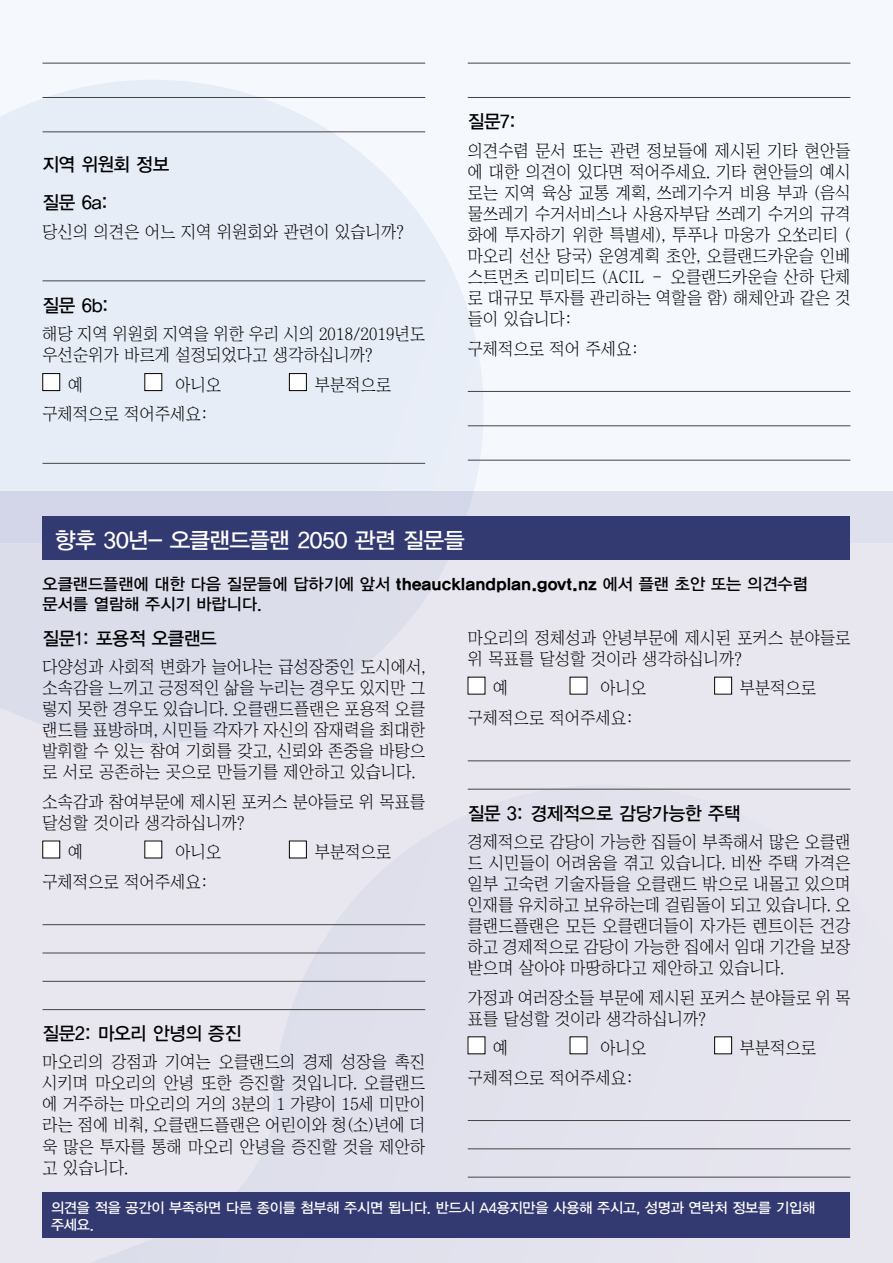
<style>
.page{position:relative;width:893px;height:1263px;background:#fff}
.page>*{position:absolute;margin:0;border:0;box-sizing:border-box;transform-origin:0 0}
.t1{font:22.5px "YDIYGO330";letter-spacing:-.025em;color:#fff}
.t2{font:18.75px/38.5px "YDIYGO330";letter-spacing:-.015em;color:#000;scale:.96 1}
.t3{font:17.1px/21px "Chosunilbo NM";letter-spacing:.02em;color:#000;text-align:justify;scale:.96 1}
.t4{font:16.5px/19.8px "YDIYGO330";color:#000}
.t5{font:14.25px/17.1px "YDIYGO330";letter-spacing:-.01em;color:#fff}
.s1{font-family:"YDIYGO360"}
</style>
<div class="page">
<div style="left:0;top:0;width:893px;height:543px;background:linear-gradient(to right,#e6ecf6,#f8fafe)"></div>
<div style="left:0;top:491px;width:893px;height:772px;background:#e8e7f0"></div>
<div style="left:43px;top:516px;width:807px;height:43px;background:#333971"></div>
<hr style="left:43px;top:924px;width:382px;height:1px;background:#454444">
<hr style="left:43px;top:953px;width:382px;height:1px;background:#454444">
<hr style="left:43px;top:981px;width:382px;height:1px;background:#454444">
<hr style="left:43px;top:1009px;width:382px;height:1px;background:#454444">
<div style="left:43px;top:841px;width:17px;height:17px;background:#fff"></div>
<div style="left:145px;top:841px;width:17px;height:17px;background:#fff"></div>
<div style="left:289px;top:841px;width:17px;height:17px;background:#fff"></div>
<div style="left:289px;top:841px;width:18px;height:17px;border:1px solid #000"></div>
<hr style="left:468px;top:760px;width:382px;height:1px;background:#454444">
<hr style="left:468px;top:789px;width:382px;height:1px;background:#454444">
<hr style="left:468px;top:1120px;width:382px;height:1px;background:#454444">
<hr style="left:468px;top:1148px;width:382px;height:1px;background:#454444">
<hr style="left:468px;top:1177px;width:382px;height:1px;background:#454444">
<div style="left:468px;top:677px;width:17px;height:17px;background:#fff"></div>
<div style="left:570px;top:677px;width:17px;height:17px;background:#fff"></div>
<div style="left:715px;top:677px;width:17px;height:17px;background:#fff"></div>
<div style="left:714px;top:677px;width:18px;height:17px;border:1px solid #000"></div>
<div style="left:468px;top:1037px;width:17px;height:17px;background:#fff"></div>
<div style="left:570px;top:1037px;width:17px;height:17px;background:#fff"></div>
<div style="left:715px;top:1037px;width:17px;height:17px;background:#fff"></div>
<div style="left:714px;top:1036px;width:18px;height:18px;border:1px solid #000"></div>
<div style="left:43px;top:1192px;width:807px;height:45px;background:#333971"></div>
<hr style="left:43px;top:63px;width:382px;height:1px;background:#454444">
<hr style="left:43px;top:97px;width:382px;height:1px;background:#454444">
<hr style="left:43px;top:132px;width:382px;height:1px;background:#454444">
<hr style="left:43px;top:281px;width:382px;height:1px;background:#454444">
<hr style="left:43px;top:463px;width:382px;height:1px;background:#454444">
<div style="left:43px;top:374px;width:17px;height:17px;background:#fff"></div>
<div style="left:43px;top:373px;width:17px;height:18px;border:1px solid #000"></div>
<div style="left:145px;top:374px;width:17px;height:17px;background:#fff"></div>
<div style="left:145px;top:373px;width:17px;height:18px;border:1px solid #000"></div>
<div style="left:289px;top:374px;width:17px;height:17px;background:#fff"></div>
<div style="left:289px;top:373px;width:18px;height:18px;border:1px solid #000"></div>
<hr style="left:468px;top:63px;width:382px;height:1px;background:#454444">
<hr style="left:468px;top:97px;width:382px;height:1px;background:#454444">
<hr style="left:468px;top:391px;width:382px;height:1px;background:#454444">
<hr style="left:468px;top:425px;width:382px;height:1px;background:#454444">
<hr style="left:468px;top:460px;width:382px;height:1px;background:#454444">
<p class="t2" style="left:43px;top:145px;width:134px">지역 위원회 정보 질문 6a:</p>
<p class="t3" style="left:43px;top:221px;width:378px">당신의 의견은 어느 지역 위원회와 관련이 있습니까?</p>
<p class="t2" style="left:43px;top:286px;width:71px">질문 6b:</p>
<p class="t3" style="left:43px;top:324px;width:400px">해당 지역 위원회 지역을 위한 우리 시의 2018/2019년도 우선순위가 바르게 설정되었다고 생각하십니까?</p>
<p class="t3" style="left:68px;top:374px;width:17px">예</p>
<p class="t3" style="left:175px;top:374px;width:49px">아니오</p>
<p class="t3" style="left:315px;top:374px;width:81px">부분적으로</p>
<p class="t3" style="left:43px;top:404px;width:174px">구체적으로 적어주세요:</p>
<p class="t2" style="left:468px;top:103px;width:53px">질문7:</p>
<p class="t3" style="left:468px;top:140px;width:400px">의견수렴 문서 또는 관련 정보들에 제시된 기타 현안들 에 대한 의견이 있다면 적어주세요. 기타 현안들의 예시 로는 지역 육상 교통 계획, 쓰레기수거 비용 부과 (음식 물쓰레기 수거서비스나 사용자부담 쓰레기 수거의 규격 화에 투자하기 위한 특별세), 투푸나 마웅가 오쏘리티 ( 마오리 선산 당국) 운영계획 초안, 오클랜드카운슬 인베 스트먼츠 리미티드 (ACIL – 오클랜드카운슬 산하 단체 로 대규모 투자를 관리하는 역할을 함) 해체안과 같은 것 들이 있습니다:</p>
<p class="t3" style="left:468px;top:338px;width:179px">구체적으로 적어 주세요:</p>
<h1 class="t1" style="left:55px;top:527px;width:411px">향후 30년- 오클랜드플랜 2050 관련 질문들</h1>
<p class="t4" style="left:43px;top:575px;width:767px">오클랜드플랜에 대한 다음 질문들에 답하기에 앞서 <span class="s1">theaucklandplan.govt.nz</span> 에서 플랜 초안 또는 의견수렴 문서를 열람해 주시기 바랍니다.</p>
<p class="t2" style="left:43px;top:619px;width:183px">질문1: 포용적 오클랜드</p>
<p class="t3" style="left:43px;top:656px;width:400px">다양성과 사회적 변화가 늘어나는 급성장중인 도시에서, 소속감을 느끼고 긍정적인 삶을 누리는 경우도 있지만 그 렇지 못한 경우도 있습니다. 오클랜드플랜은 포용적 오클 랜드를 표방하며, 시민들 각자가 자신의 잠재력을 최대한 발휘할 수 있는 참여 기회를 갖고, 신뢰와 존중을 바탕으 로 서로 공존하는 곳으로 만들기를 제안하고 있습니다.</p>
<p class="t3" style="left:43px;top:791px;width:400px">소속감과 참여부문에 제시된 포커스 분야들로 위 목표를 달성할 것이라 생각하십니까?</p>
<p class="t3" style="left:68px;top:841px;width:17px">예</p>
<p class="t3" style="left:175px;top:841px;width:49px">아니오</p>
<p class="t3" style="left:315px;top:841px;width:81px">부분적으로</p>
<p class="t3" style="left:43px;top:871px;width:174px">구체적으로 적어주세요:</p>
<p class="t2" style="left:43px;top:1014px;width:209px">질문2: 마오리 안녕의 증진</p>
<p class="t3" style="left:43px;top:1052px;width:400px">마오리의 강점과 기여는 오클랜드의 경제 성장을 촉진 시키며 마오리의 안녕 또한 증진할 것입니다. 오클랜드 에 거주하는 마오리의 거의 3분의 1 가량이 15세 미만이 라는 점에 비춰, 오클랜드플랜은 어린이와 청(소)년에 더 욱 많은 투자를 통해 마오리 안녕을 증진할 것을 제안하 고 있습니다.</p>
<p class="t3" style="left:468px;top:627px;width:400px">마오리의 정체성과 안녕부문에 제시된 포커스 분야들로 위 목표를 달성할 것이라 생각하십니까?</p>
<p class="t3" style="left:493px;top:678px;width:17px">예</p>
<p class="t3" style="left:601px;top:678px;width:49px">아니오</p>
<p class="t3" style="left:740px;top:678px;width:81px">부분적으로</p>
<p class="t3" style="left:468px;top:707px;width:174px">구체적으로 적어주세요:</p>
<p class="t2" style="left:468px;top:794px;width:286px">질문 3: 경제적으로 감당가능한 주택</p>
<p class="t3" style="left:468px;top:831px;width:400px">경제적으로 감당이 가능한 집들이 부족해서 많은 오클랜 드 시민들이 어려움을 겪고 있습니다. 비싼 주택 가격은 일부 고숙련 기술자들을 오클랜드 밖으로 내몰고 있으며 인재를 유치하고 보유하는데 걸림돌이 되고 있습니다. 오 클랜드플랜은 모든 오클랜더들이 자가든 렌트이든 건강 하고 경제적으로 감당이 가능한 집에서 임대 기간을 보장 받으며 살아야 마땅하다고 제안하고 있습니다.</p>
<p class="t3" style="left:468px;top:987px;width:400px">가정과 여러장소들 부문에 제시된 포커스 분야들로 위 목 표를 달성할 것이라 생각하십니까?</p>
<p class="t3" style="left:493px;top:1037px;width:17px">예</p>
<p class="t3" style="left:601px;top:1037px;width:49px">아니오</p>
<p class="t3" style="left:740px;top:1037px;width:81px">부분적으로</p>
<p class="t3" style="left:468px;top:1067px;width:174px">구체적으로 적어주세요:</p>
<p class="t5" style="left:51px;top:1199px;width:766px">의견을 적을 공간이 부족하면 다른 종이를 첨부해 주시면 됩니다. 반드시 A4용지만을 사용해 주시고, 성명과 연락처 정보를 기입해 주세요.</p>
</div>
